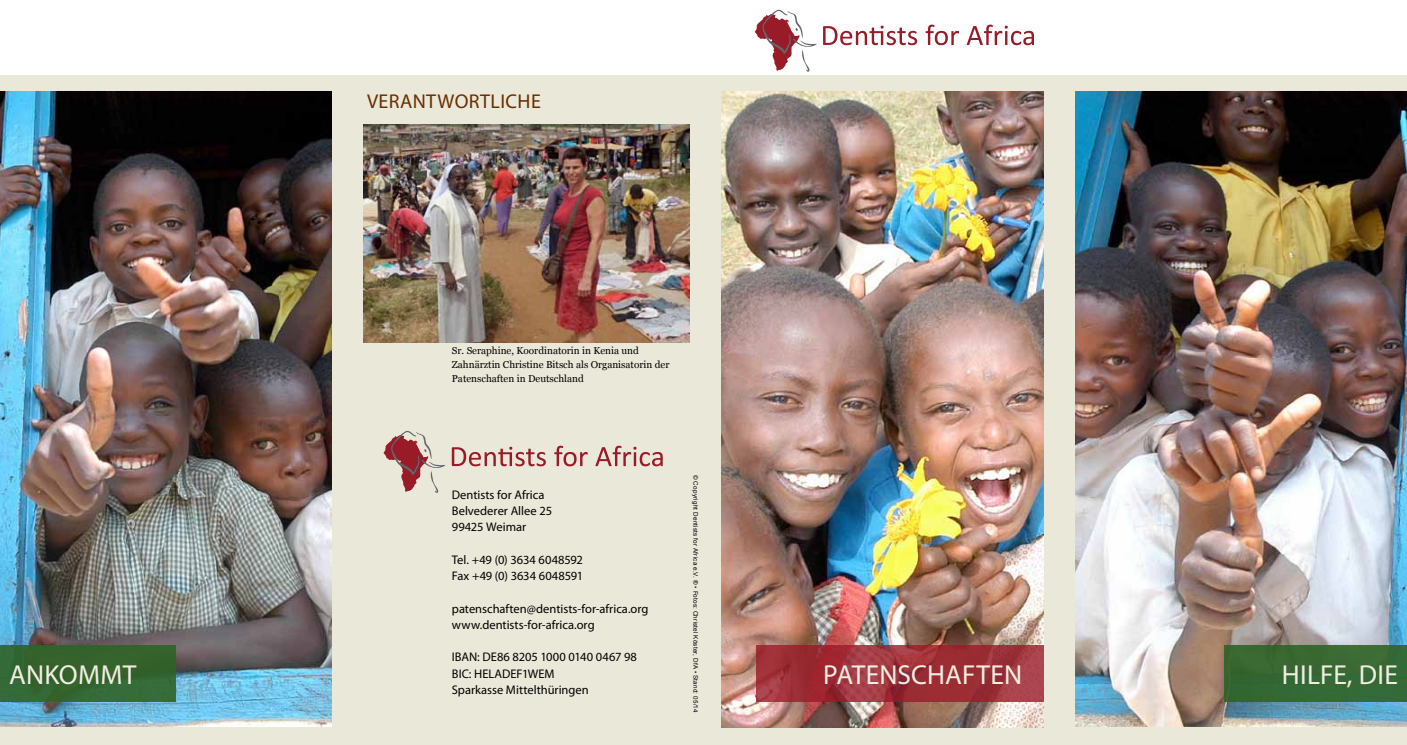
<style>
.page{position:relative;width:1407px;height:745px;background:#fff}
.page>*{position:absolute;margin:0;border:0;box-sizing:border-box;transform-origin:0 0}
.t1{font:27.5px "Myriad Pro";letter-spacing:.005em;color:#f0eee2}
.t2{font:20px "Myriad Pro";letter-spacing:.02em;color:#692e00}
.t3{font:12.5px/16.2px "Myriad Pro";color:#000}
.t4{font:10px/13.8px "Georgia";color:#000}
.t5{font:6.25px "Arial";letter-spacing:.035em;color:#000}
</style>
<div class="page">
<div style="left:0;top:76px;width:1407px;height:668px;background:#eae8d8"></div>
<img style="left:0;top:92px;width:331px;height:634px">
<img style="left:1075px;top:92px;width:332px;height:634px">
<img style="left:721px;top:92px;width:323px;height:634px">
<img style="left:363px;top:124px;width:326px;height:218px">
<svg style="left:756px;top:644px;width:288px;height:57px;background:#9e333b"></svg>
<div style="left:1224px;top:644px;width:183px;height:57px;background:#366934"></div>
<div style="left:0;top:644px;width:175px;height:57px;background:linear-gradient(to right,#336530,#35652f)"></div>
<svg style="left:755px;top:9px;width:279px;height:63px"></svg>
<svg style="left:384px;top:431px;width:279px;height:62px"></svg>
<h2 class="t2" style="left:367px;top:89px;width:175px">Verantwortliche</h2>
<p class="t4" style="left:452px;top:343px;width:219px">Sr. Seraphine, Koordinatorin in Kenia und<br>Zahnärztin Christine Bitsch als Organisatorin der<br>Patenschaften in Deutschland</p>
<p class="t5" style="left:700px;top:474px;width:239px;rotate:90deg">© Copyright Dentists for Africa e.V. ® • Fotos: Christel Köster, DfA • Stand: 05/14</p>
<p class="t3" style="left:452px;top:486px;width:102px">Dentists for Africa<br>Belvederer Allee 25<br>99425 Weimar</p>
<p class="t3" style="left:452px;top:551px;width:133px">Tel. +49 (0) 3634 6048592<br>Fax +49 (0) 3634 6048591</p>
<p class="t3" style="left:452px;top:599px;width:198px">patenschaften@dentists-for-africa.org www.dentists-for-africa.org</p>
<p class="t3" style="left:452px;top:648px;width:187px">IBAN : DE86 8205 1000 0140 0467 98<br>BIC: HELADEF</p>
<h1 class="t1" style="left:9px;top:657px;width:129px">ankommt</h1>
<h1 class="t1" style="left:823px;top:657px;width:200px">patenschaften</h1>
<h1 class="t1" style="left:1282px;top:657px;width:117px">hilfe, die</h1>
<p class="t3" style="left:452px;top:664px;width:138px;text-indent:70px">1WEM<br>Sparkasse Mittelthüringen</p>
</div>
